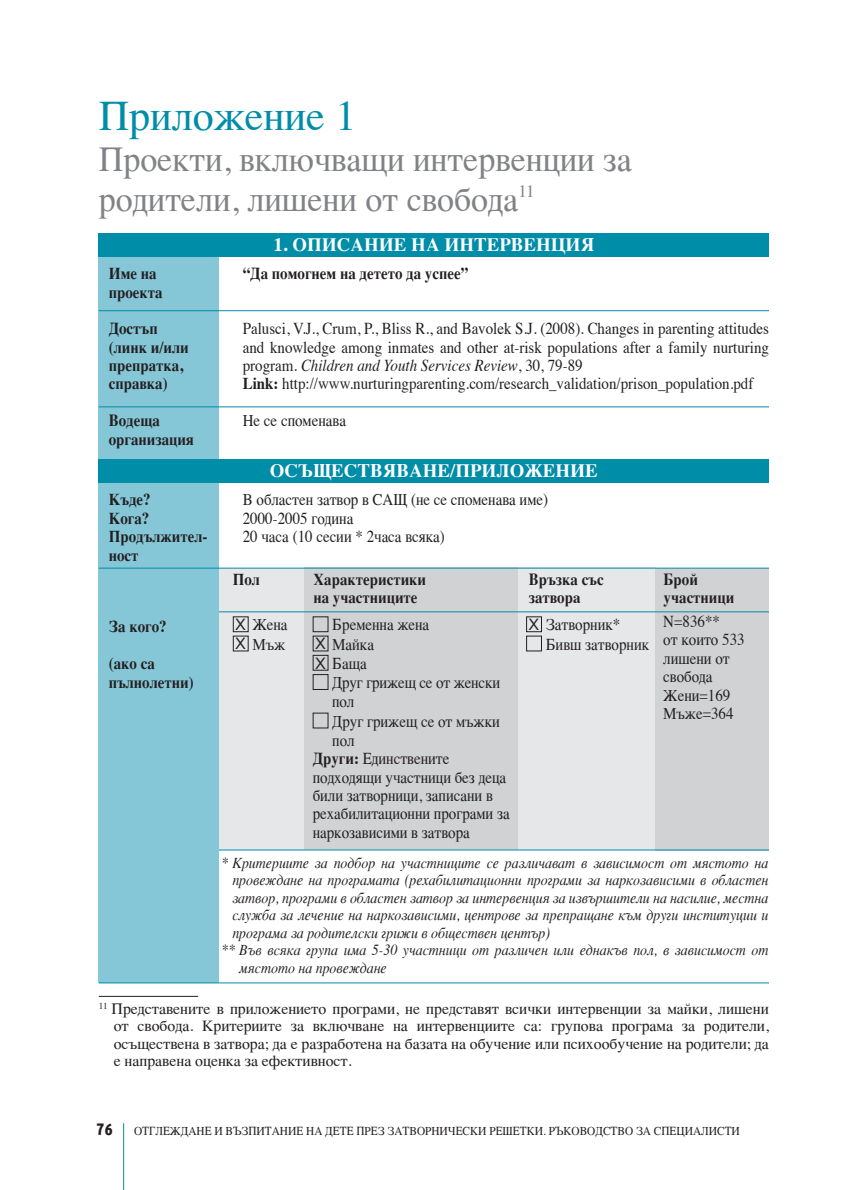
<style>
.page{position:relative;width:843px;height:1190px;background:#fff}
.page>*{position:absolute;margin:0;border:0;box-sizing:border-box;transform-origin:0 0}
.t1{font:42px "Times";color:#008da8}
.t2{font:35px/40.2px "Times";color:#808285}
.t3{font:700 18.9px "Times";color:#fff}
.t4{font:16.62px/18.4px "Times";color:#231f20;scale:.9 1}
.t5{font:700 16.62px/18.4px "Times";color:#231f20;scale:.9 1}
.t6{font:15.75px/17.5px "Times";color:#231f20;text-align:justify}
.t7{font:italic 15.4px "Times";color:#231f20;scale:.9 1}
.t8{font:12.25px "Times";color:#231f20;scale:.92 1}
.s1{font-style:italic}
.s2{font-weight:700}
.s3{font-family:"PF Highway Gothic";font-weight:300;font-size:17.5px}
.s4{font-family:"PF Highway Gothic Xtra Cond";font-weight:900;font-size:17.5px}
</style>
<div class="page">
<hr style="left:123px;top:1123px;width:1px;height:67px;background:#008da8">
<hr style="left:99px;top:996px;width:99px;height:1px;background:#231f20">
<div style="left:219px;top:568px;width:85px;height:282px;background:#e6e7e9"></div>
<div style="left:304px;top:568px;width:215px;height:282px;background:#d1d2d4"></div>
<div style="left:518px;top:568px;width:137px;height:282px;background:#e6e7e9"></div>
<div style="left:655px;top:568px;width:113px;height:282px;background:#d1d2d4"></div>
<div style="left:233px;top:616px;width:15px;height:16px;border:1px solid #231f20"></div>
<div style="left:233px;top:635px;width:15px;height:16px;border:1px solid #231f20"></div>
<div style="left:312px;top:616px;width:16px;height:16px;border:1px solid #231f20"></div>
<div style="left:312px;top:655px;width:16px;height:15px;border:1px solid #231f20"></div>
<div style="left:312px;top:674px;width:16px;height:16px;border:1px solid #231f20"></div>
<div style="left:526px;top:616px;width:16px;height:16px;border:1px solid #231f20"></div>
<div style="left:526px;top:635px;width:16px;height:16px;border:1px solid #231f20"></div>
<div style="left:99px;top:256px;width:120px;height:726px;background:#85c6d7"></div>
<hr style="left:99px;top:310px;width:669px;height:1px;background:#008da8">
<hr style="left:99px;top:406px;width:669px;height:1px;background:#008da8">
<hr style="left:219px;top:611px;width:549px;height:1px;background:#008da8">
<hr style="left:219px;top:849px;width:549px;height:1px;background:#008da8">
<hr style="left:99px;top:982px;width:669px;height:1px;background:#008da8">
<div style="left:99px;top:233px;width:669px;height:24px;background:#008da8"></div>
<hr style="left:99px;top:568px;width:669px;height:1px;background:#008da8">
<div style="left:99px;top:459px;width:669px;height:24px;background:#008da8"></div>
<h1 class="t1" style="left:99px;top:77px;width:259px">Приложение 1</h1>
<h2 class="t2" style="left:99px;top:136px;width:534px">Проекти, включващи интервенции за родители, лишени от свобода<sup>11</sup></h2>
<p class="t5" style="left:109px;top:262px;width:61px">Име на проекта</p>
<p class="t5" style="left:109px;top:318px;width:90px">Достъп (линк и/или препратка, справка)</p>
<p class="t5" style="left:109px;top:409px;width:96px">Водеща организация</p>
<p class="t5" style="left:109px;top:489px;width:111px">Къде?<br>Кога?<br>Продължител&shy;ност</p>
<p class="t5" style="left:109px;top:616px;width:66px">За кого?</p>
<p class="t5" style="left:109px;top:652px;width:96px">(ако са пълнолетни)</p>
<p class="t3" style="left:273px;top:226px;width:78px">1. Описан</p>
<p class="t3" style="left:379px;top:226px;width:95px">ие на интервен</p>
<p class="t3" style="left:551px;top:226px;width:45px">ция</p>
<p class="t5" style="left:243px;top:262px;width:252px">“Да помогнем на детето да успее”</p>
<p class="t4" style="left:243px;top:318px;width:586px">Palusci, V.J., Crum, P., Bliss R., and Bavolek S.J. (2008). Changes in parenting attitudes and knowledge among inmates and other at-risk populations after a family nurturing program. <span class="s1">Children and Youth Services Review</span>, 30, 79-89<br><span class="s2">Link:</span> http://www.nurturingparenting.com/research_validation/prison_population.pdf</p>
<p class="t4" style="left:243px;top:410px;width:116px">Не се споменава</p>
<p class="t3" style="left:270px;top:453px;width:75px">Осъществ</p>
<p class="t3" style="left:383px;top:453px;width:28px">яване</p>
<p class="t3" style="left:450px;top:453px;width:145px">/Приложение</p>
<p class="t4" style="left:243px;top:489px;width:340px">В областен затвор в САЩ (не се споменава име)<br>2000-2005 година<br>20 часа (10 сесии * 2часа всяка)</p>
<p class="t5" style="left:233px;top:568px;width:67px">Пол Х</p>
<p class="t5" style="left:324px;top:568px;width:115px">арактеристики</p>
<p class="t5" style="left:528px;top:568px;width:85px">Връзка със</p>
<p class="t5" style="left:663px;top:568px;width:40px">Брой</p>
<p class="t5" style="left:313px;top:586px;width:117px">на участниците</p>
<p class="t5" style="left:528px;top:586px;width:59px">затворa</p>
<p class="t5" style="left:663px;top:586px;width:80px">участници</p>
<p class="t4" style="left:235px;top:614px;width:60px;line-height:19.2px"><span class="s3">X</span> Жена<br><span class="s3">X</span> Мъж</p>
<p class="t4" style="left:315px;top:614px;width:128px;line-height:19.2px;text-indent:17px">Бременна жена<br><span class="s3">X</span> Майка<br><span class="s3">X</span> Баща</p>
<p class="t4" style="left:332px;top:672px;width:188px">Друг грижещ се от женски</p>
<p class="t4" style="left:332px;top:691px;width:26px">пол</p>
<p class="t4" style="left:332px;top:710px;width:188px">Друг грижещ се от мъжки</p>
<p class="t4" style="left:332px;top:730px;width:26px">пол</p>
<p class="t4" style="left:312px;top:748px;width:153px"><span class="s2">Други:</span> Единствените</p>
<p class="t4" style="left:312px;top:766px;width:216px">подходящи участници без деца</p>
<p class="t4" style="left:312px;top:785px;width:201px">били затворници, записани в</p>
<p class="t4" style="left:312px;top:803px;width:220px">рехабилитационни програми за</p>
<p class="t4" style="left:312px;top:821px;width:176px">наркозависими в затвора</p>
<p class="t4" style="left:545px;top:614px;width:116px;line-height:19.2px;text-indent:-17px"><span class="s3">X</span> Затворник*<br>Бивш затворник</p>
<p class="t4" style="left:663px;top:611px;width:92px">N=836**<br>от които 533 лишени от свобода<br>Жени=169<br>Мъже=364</p>
<p class="t7" style="left:222px;top:849px;width:608px">* Критериите за подбор на участниците се различават в зависимост от мястото на</p>
<p class="t7" style="left:232px;top:866px;width:597px">провеждане на програмата (рехабилитационни програми за наркозависими в областен</p>
<p class="t7" style="left:232px;top:884px;width:597px">затвор, програми в областен затвор за интервенция за извършители на насилие, местна</p>
<p class="t7" style="left:232px;top:901px;width:597px">служба за лечение на наркозависими, центрове за препращане към други институции и</p>
<p class="t7" style="left:232px;top:919px;width:354px">програма за родителски грижи в обществен център)</p>
<p class="t7" style="left:222px;top:936px;width:608px">** Във всяка група има 5-30 участници от различен или еднакъв пол, в зависимост от</p>
<p class="t7" style="left:239px;top:954px;width:165px">мястото на провеждане</p>
<p class="t6" style="left:114px;top:998px;width:656px;text-indent:-15px"><sup>11</sup> Представените в приложението програми, не представят всички интервенции за майки, лишени от свобода. Критериите за включване на интервенциите са: групова програма за родители, осъществена в затвора; да е разработена на базата на обучение или психообучение на родители; да е направена оценка за ефективност.</p>
<p class="t8" style="left:96px;top:1119px;width:102px"><span class="s4">76</span> Отглеждане</p>
<p class="t8" style="left:214px;top:1119px;width:72px">и възпитание</p>
<p class="t8" style="left:306px;top:1119px;width:122px">на детепрез затворнически</p>
<p class="t8" style="left:489px;top:1119px;width:90px">решетки . Ръководс</p>
<p class="t8" style="left:610px;top:1119px;width:57px">тво за специа</p>
<p class="t8" style="left:701px;top:1119px;width:41px">листи</p>
</div>
